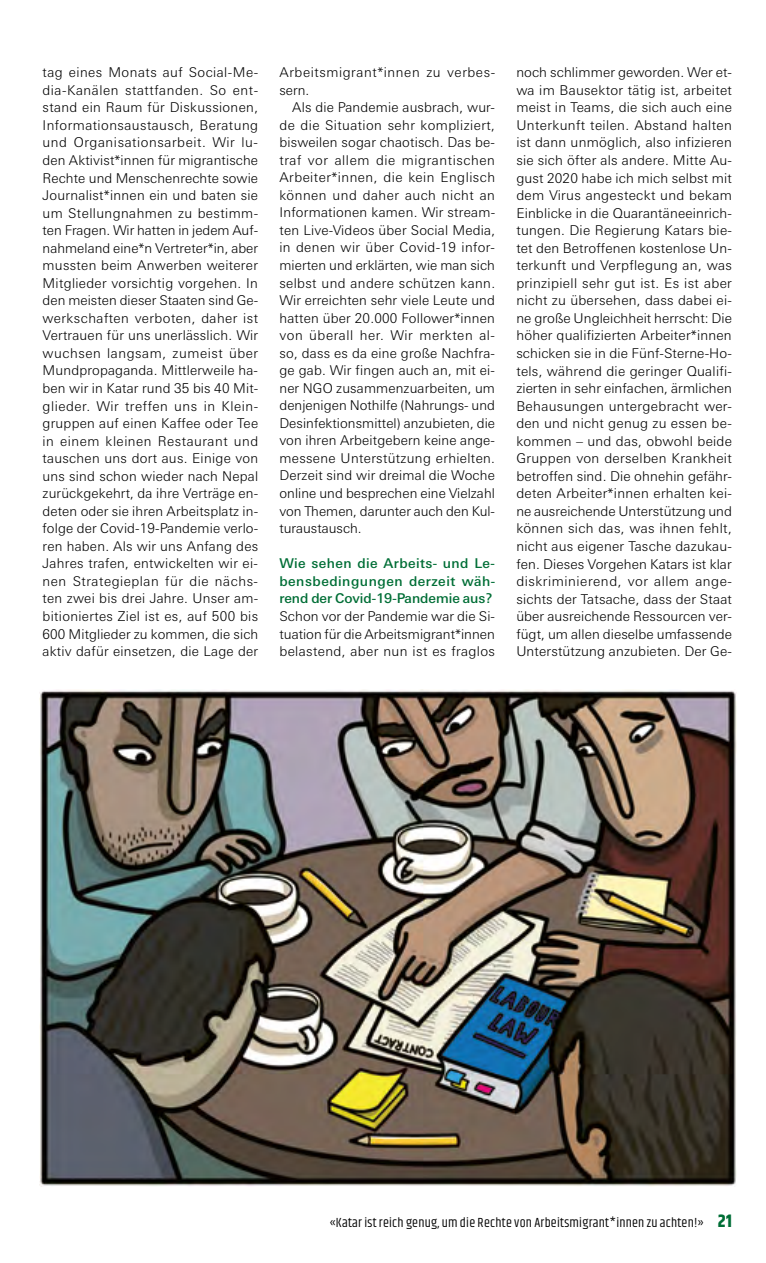
<style>
.page{position:relative;width:766px;height:1263px;background:#fff}
.page>*{position:absolute;margin:0;border:0;box-sizing:border-box;transform-origin:0 0}
.t1{font:300 13.5px/17.5px "Linotype Univers Basic";letter-spacing:.005em;color:#000;text-align:justify}
.t2{font:500 13.5px/17.5px "Linotype Univers Basic";letter-spacing:.025em;color:#006e36;text-align:justify}
.t3{font:13.5px "Khand";letter-spacing:.02em;color:#000}
.t4{font:300 13.5px/17.5px "Linotype Univers Basic";letter-spacing:.04em;color:#000}
.s1{font-weight:700;font-size:18px;color:#006e36}
</style>
<div class="page">
<img style="left:40px;top:690px;width:696px;height:496px">
<p class="t1" style="left:43px;top:64px;width:217px">tag eines Monats auf Social-Me&shy;dia-Kanälen stattfanden. So ent&shy;stand ein Raum für Diskussionen, Informationsaustausch, Beratung und Organisationsarbeit. Wir lu&shy;den Aktivist*innen für migrantische Rechte und Menschenrechte sowie Journalist*innen ein und baten sie um Stellungnahmen zu bestimm&shy;ten Fragen. Wir hatten in jedem Auf&shy;nahmeland eine*n Vertreter*in, aber mussten beim Anwerben weiterer Mitglieder vorsichtig vorgehen. In den meisten dieser Staaten sind Ge&shy;werkschaften verboten, daher ist Vertrauen für uns unerlässlich. Wir wuchsen langsam, zumeist über Mundpropaganda. Mittlerweile ha&shy;ben wir in Katar rund 35 bis 40 Mit&shy;glieder. Wir treffen uns in Klein&shy;gruppen auf einen Kaffee oder Tee in einem kleinen Restaurant und tauschen uns dort aus. Einige von uns sind schon wieder nach Nepal zurückgekehrt, da ihre Verträge en&shy;deten oder sie ihren Arbeitsplatz in&shy;folge der Covid-19-Pandemie verlo&shy;ren haben. Als wir uns Anfang des Jahres trafen, entwickelten wir ei&shy;nen Strategieplan für die nächs&shy;ten zwei bis drei Jahre. Unser am&shy;bitioniertes Ziel ist es, auf 500 bis 600 Mitglieder zu kommen, die sich aktiv dafür einsetzen, die Lage der</p>
<p class="t4" style="left:279px;top:63px;width:217px">Arbeitsmigrant*innen zu verbes&shy;sern.</p>
<p class="t1" style="left:279px;top:98px;width:217px;text-indent:13px">Als die Pandemie ausbrach, wur&shy;de die Situation sehr kompliziert, bisweilen sogar chaotisch. Das be&shy;traf vor allem die migrantischen Arbeiter*innen, die kein Englisch können und daher auch nicht an Informationen kamen. Wir stream&shy;ten Live-Videos über Social Media, in denen wir über Covid-19 infor&shy;mierten und erklärten, wie man sich selbst und andere schützen kann.<br>Wir erreichten sehr viele Leute und hatten über 20.000 Follower*innen von überall her. Wir merkten al&shy;so, dass es da eine große Nachfra&shy;ge gab. Wir fingen auch an, mit ei&shy;ner NGO zusammenzuarbeiten, um denjenigen Nothilfe (Nahrungs- und Desinfektionsmittel) anzubieten, die von ihren Arbeitgebern keine ange&shy;messene Unterstützung erhielten.<br>Derzeit sind wir dreimal die Woche online und besprechen eine Vielzahl von Themen, darunter auch den Kul&shy;turaustausch.</p>
<p class="t2" style="left:279px;top:555px;width:217px">Wie sehen die Arbeits- und Le&shy;bensbedingungen derzeit wäh&shy;rend der Covid-19-Pandemie aus?</p>
<p class="t1" style="left:279px;top:607px;width:217px">Schon vor der Pandemie war die Si&shy;tuation für die Arbeitsmigrant*innen belastend, aber nun ist es fraglos</p>
<p class="t1" style="left:516px;top:64px;width:217px">noch schlimmer geworden. Wer et&shy;wa im Bausektor tätig ist, arbeitet meist in Teams, die sich auch eine Unterkunft teilen. Abstand halten ist dann unmöglich, also infizieren sie sich öfter als andere. Mitte Au&shy;gust 2020 habe ich mich selbst mit dem Virus angesteckt und bekam Einblicke in die Quarantäneeinrich&shy;tungen. Die Regierung Katars bie&shy;tet den Betroffenen kostenlose Un&shy;terkunft und Verpflegung an, was prinzipiell sehr gut ist. Es ist aber nicht zu übersehen, dass dabei ei&shy;ne große Ungleichheit herrscht: Die höher qualifizierten Arbeiter*innen schicken sie in die Fünf-Sterne-Ho&shy;tels, während die geringer Qualifi&shy;zierten in sehr einfachen, ärmlichen Behausungen untergebracht wer&shy;den und nicht genug zu essen be&shy;kommen – und das, obwohl beide Gruppen von derselben Krankheit betroffen sind. Die ohnehin gefähr&shy;deten Arbeiter*innen erhalten kei&shy;ne ausreichende Unterstützung und können sich das, was ihnen fehlt, nicht aus eigener Tasche dazukau&shy;fen. Dieses Vorgehen Katars ist klar diskriminierend, vor allem ange&shy;sichts der Tatsache, dass der Staat über ausreichende Ressourcen ver&shy;fügt, um allen dieselbe umfassende Unterstützung anzubieten. Der Ge-</p>
<p class="t3" style="left:329px;top:1214px;width:404px">«Katar ist reich genug, um die Rechte von Arbeitsmigrant*innen zu achten!» <span class="s1">21</span></p>
</div>
